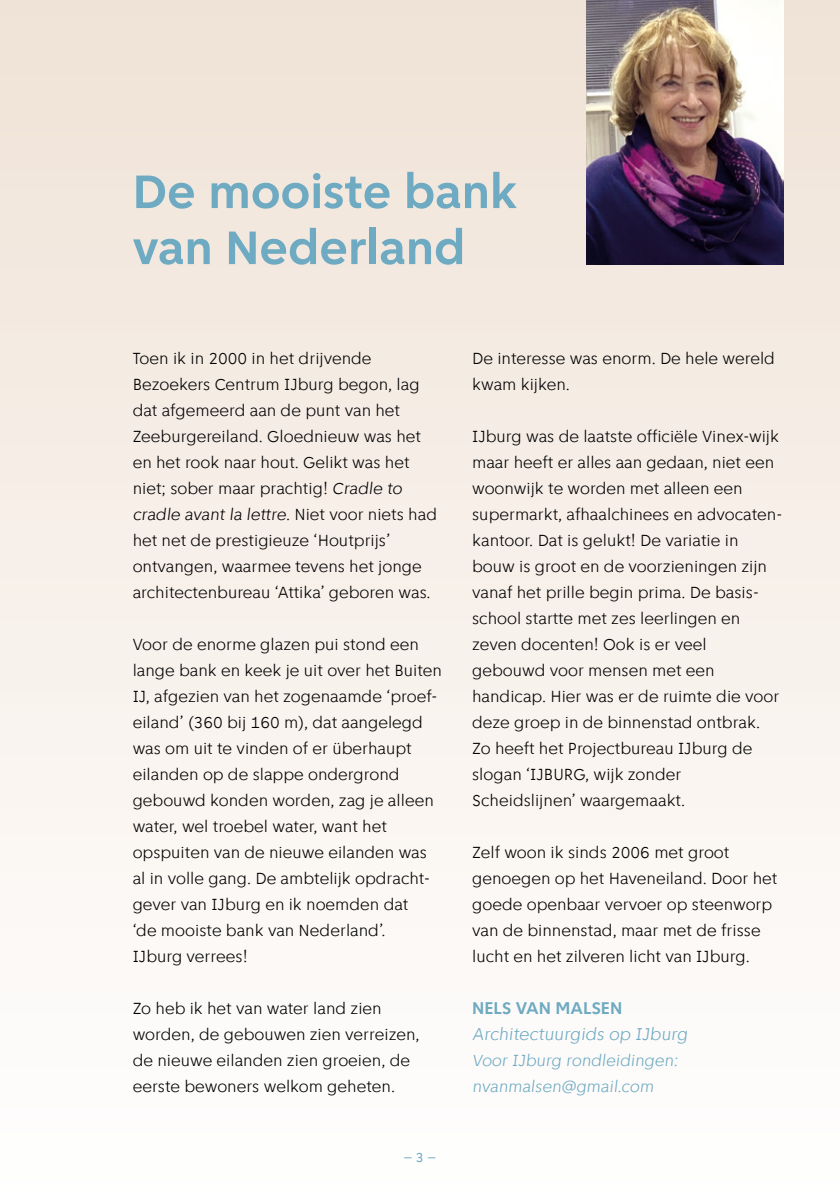
<style>
.page{position:relative;width:840px;height:1191px;background:#fff}
.page>*{position:absolute;margin:0;border:0;box-sizing:border-box;transform-origin:0 0}
.t1{font:700 50px/56px "Amsterdam Sans";color:#6eaac1}
.t2{font:300 18px "Amsterdam Sans";color:#6eaac1}
.t3{font:700 18px "Amsterdam Sans";color:#6eaac1}
.t4{font:300 17px/26px "Amsterdam Sans";color:#000}
.t5{font:300 17px/26px "Amsterdam Sans";color:#6eaac1}
.t6{font:14px "Amsterdam Sans";color:#6eaac1}
</style>
<div class="page">
<div style="left:0;top:0;width:839px;height:1191px;background:linear-gradient(to bottom,#f0e2d6,#fffffe)"></div>
<img style="left:585px;top:0;width:197px;height:264px">
<h1 class="t1" style="left:133px;top:164px;width:386px">De mooiste bank van Nederland</h1>
<p class="t4" style="left:133px;top:345px;width:306px">Toen ik in 2000 in het drijvende Bezoekers Centrum IJburg begon, lag dat afgemeerd aan de punt van het Zeeburger eiland. Gloednieuw was het en het rook naar hout. Gelikt was het niet; sober maar prachtig! Cradle to cradle avant la lettre. Niet voor niets had het net de prestigieuze ‘Houtprijs’ ontvangen, waarmee tevens het jonge architectenbureau ‘Attika’ geboren was.</p>
<p class="t4" style="left:133px;top:631px;width:311px">Voor de enorme glazen pui stond een lange bank en keek je uit over het Buiten IJ, afgezien van het zogenaamde ‘proef&shy;eiland’ (360 bij 160 m), dat aangelegd was om uit te vinden of er überhaupt eilanden op de slappe ondergrond gebouwd konden worden, zag je alleen water, wel troebel water, want het opspuiten van de nieuwe eilanden was al in volle gang. De ambtelijk opdracht&shy;gever van IJburg en ik noemden dat<br>‘de mooiste bank van Nederland’.<br>IJburg verrees!</p>
<p class="t4" style="left:133px;top:995px;width:288px">Zo heb ik het van water land zien worden, de gebouwen zien verreizen, de nieuwe eilanden zien groeien, de eerste bewoners welkom geheten.</p>
<p class="t6" style="left:403px;top:1149px;width:34px">– 3 –</p>
<p class="t4" style="left:472px;top:345px;width:304px">De interesse was enorm. De hele wereld kwam kijken.</p>
<p class="t4" style="left:472px;top:423px;width:311px">IJburg was de laatste officiële Vinex-wijk maar heeft er alles aan gedaan, niet een woonwijk te worden met alleen een supermarkt, afhaalchinees en advocaten&shy;kantoor. Dat is gelukt! De variatie in bouw is groot en de voorzieningen zijn vanaf het prille begin prima. De basis&shy;school startte met zes leerlingen en zeven docenten! Ook is er veel gebouwd voor mensen met een handicap. Hier was er de ruimte die voor deze groep in de binnenstad ontbrak.<br>Zo heeft het Projectbureau IJburg de slogan ‘IJBURG, wijk zonder Scheidslijnen’ waargemaakt.</p>
<p class="t4" style="left:472px;top:839px;width:306px">Zelf woon ik sinds 2006 met groot genoegen op het Haven eiland. Door het goede openbaar vervoer op steenworp van de binnenstad, maar met de frisse lucht en het zilveren licht van IJburg.</p>
<p class="t3" style="left:472px;top:998px;width:152px">NELS VAN MALSEN</p>
<p class="t2" style="left:472px;top:1024px;width:219px">Architectuurgids op IJburg</p>
<p class="t5" style="left:472px;top:1047px;width:210px">Voor IJburg rondleidingen: nvanmalsen@gmail.com</p>
</div>
